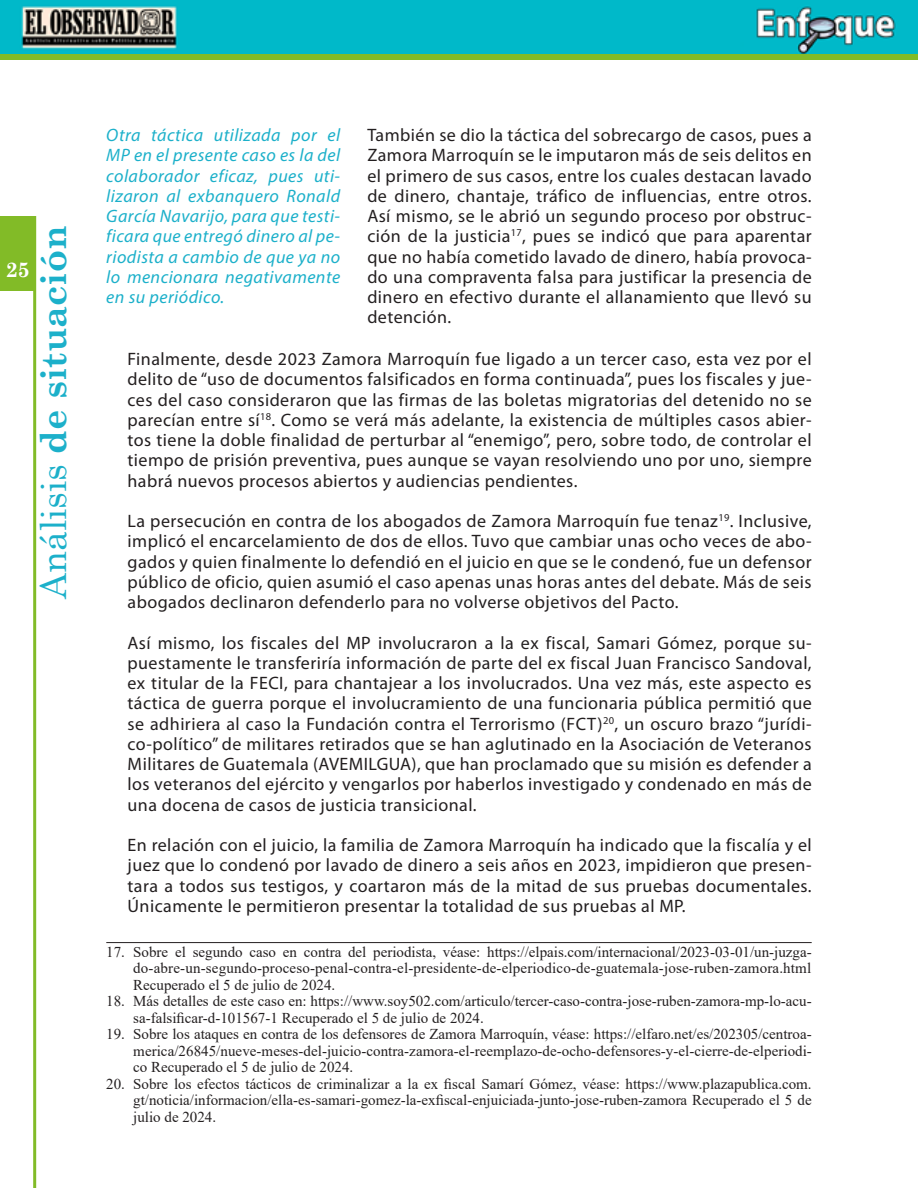
<style>
.page{position:relative;width:918px;height:1188px;background:#fff}
.page>*{position:absolute;margin:0;border:0;box-sizing:border-box;transform-origin:0 0}
.t1{font:700 36px "Century Schoolbook";color:#1cb0ca}
.t2{font:700 21px "Century Schoolbook";color:#fff}
.t3{font:18px/20.2px "Myriad Pro";letter-spacing:.025em;color:#231f20;text-align:justify}
.t4{font:italic 18px/20.2px "Myriad Pro";letter-spacing:.025em;color:#1cb0ca;text-align:justify}
.t5{font:15px/16.5px "Times New Roman";color:#231f20;text-align:justify}
.s1{font-weight:400}
</style>
<div class="page">
<img style="left:0;top:0;width:918px;height:54px">
<div style="left:0;top:54px;width:918px;height:6px;background:#82bb27"></div>
<div style="left:0;top:216px;width:36px;height:75px;background:#82bb27"></div>
<hr style="left:33px;top:216px;width:3px;height:972px;background:#82bb27">
<hr style="left:106px;top:942px;width:706px;height:1px;background:#231f20">
<p class="t2" style="left:6px;top:253px;width:26px">25</p>
<h1 class="t1" style="left:25px;top:599px;width:375px;rotate:-90deg"><span class="s1">Análisis</span> de situación</h1>
<p class="t4" style="left:106px;top:125px;width:235px">Otra táctica utilizada por el MP en el presente caso es la del colaborador eficaz, pues uti&shy;lizaron al exbanquero Ronald García Navarijo, para que testi&shy;ficara que entregó dinero al pe&shy;riodista a cambio de que ya no lo mencionara negativamente en su periódico.</p>
<p class="t3" style="left:367px;top:125px;width:446px">También se dio la táctica del sobrecargo de casos, pues a Zamora Marroquín se le imputaron más de seis delitos en el primero de sus casos, entre los cuales destacan lavado de dinero, chantaje, tráfico de influencias, entre otros.<br>Así mismo, se le abrió un segundo proceso por obstruc&shy;ción de la justicia<sup>17</sup>, pues se indicó que para aparentar que no había cometido lavado de dinero, había provoca&shy;do una compraventa falsa para justificar la presencia de dinero en efectivo durante el allanamiento que llevó su detención.</p>
<p class="t3" style="left:128px;top:349px;width:686px">Finalmente, desde 2023 Zamora Marroquín fue ligado a un tercer caso, esta vez por el delito de “uso de documentos falsificados en forma continuada”, pues los fiscales y jue&shy;ces del caso consideraron que las firmas de las boletas migratorias del detenido no se parecían entre sí<sup>18</sup>. Como se verá más adelante, la existencia de múltiples casos abier&shy;tos tiene la doble finalidad de perturbar al “enemigo”, pero, sobre todo, de controlar el tiempo de prisión preventiva, pues aunque se vayan resolviendo uno por uno, siempre habrá nuevos procesos abiertos y audiencias pendientes.</p>
<p class="t3" style="left:128px;top:511px;width:686px">La persecución en contra de los abogados de Zamora Marroquín fue tenaz<sup>19</sup>. Inclusive, implicó el encarcelamiento de dos de ellos. Tuvo que cambiar unas ocho veces de abo&shy;gados y quien finalmente lo defendió en el juicio en que se le condenó, fue un defensor público de oficio, quien asumió el caso apenas unas horas antes del debate. Más de seis abogados declinaron defenderlo para no volverse objetivos del Pacto.</p>
<p class="t3" style="left:128px;top:632px;width:686px">Así mismo, los fiscales del MP involucraron a la ex fiscal, Samari Gómez, porque su&shy;puestamente le transferiría información de parte del ex fiscal Juan Francisco Sandoval, ex titular de la FECI, para chantajear a los involucrados. Una vez más, este aspecto es táctica de guerra porque el involucramiento de una funcionaria pública permitió que se adhiriera al caso la Fundación contra el Terrorismo (FCT)<sup>20</sup>, un oscuro brazo “jurídi&shy;co-político” de militares retirados que se han aglutinado en la Asociación de Veteranos Militares de Guatemala (AVEMILGUA), que han proclamado que su misión es defender a los veteranos del ejército y vengarlos por haberlos investigado y condenado en más de una docena de casos de justicia transicional.</p>
<p class="t3" style="left:128px;top:835px;width:686px">En relación con el juicio, la familia de Zamora Marroquín ha indicado que la fiscalía y el juez que lo condenó por lavado de dinero a seis años en 2023, impidieron que presen&shy;tara a todos sus testigos, y coartaron más de la mitad de sus pruebas documentales.<br>Únicamente le permitieron presentar la totalidad de sus pruebas al MP.</p>
<p class="t5" style="left:133px;top:943px;width:680px;text-indent:-27px">17. Sobre el segundo caso en contra del periodista, véase: https://elpais.com/internacional/2023-03-01/un-juzga&shy;do-abre-un-segundo-proceso-penal-contra-el-presidente-de-elperiodico-de-guatemala-jose-ruben-zamora.html Recuperado el 5 de julio de 2024.</p>
<p class="t5" style="left:133px;top:993px;width:680px;text-indent:-27px">18. Más detalles de este caso en: https://www.soy502.com/articulo/tercer-caso-contra-jose-ruben-zamora-mp-lo-acu&shy;sa-falsificar-d-101567-1 Recuperado el 5 de julio de 2024.</p>
<p class="t5" style="left:133px;top:1026px;width:680px;text-indent:-27px">19. Sobre los ataques en contra de los defensores de Zamora Marroquín, véase: https://elfaro.net/es/202305/centroa&shy;merica/26845/nueve-meses-del-juicio-contra-zamora-el-reemplazo-de-ocho-defensores-y-el-cierre-de-elperiodi&shy;co Recuperado el 5 de julio de 2024.</p>
<p class="t5" style="left:133px;top:1075px;width:680px;text-indent:-27px">20. Sobre los efectos tácticos de criminalizar a la ex fiscal Samarí Gómez, véase: https://www.plazapublica.com. gt/noticia/informacion/ella-es-samari-gomez-la-exfiscal-enjuiciada-junto-jose-ruben-zamora Recuperado el 5 de julio de 2024.</p>
</div>
